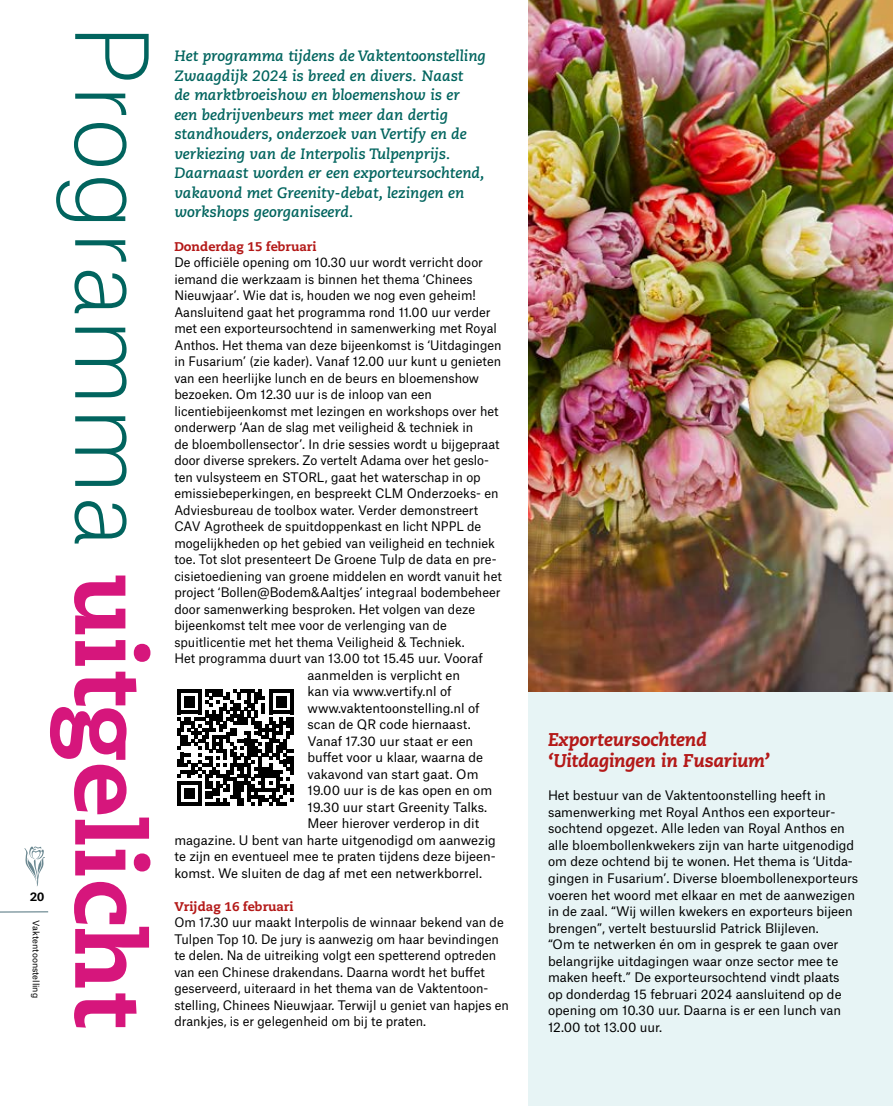
<style>
.page{position:relative;width:893px;height:1106px;background:#fff}
.page>*{position:absolute;margin:0;border:0;box-sizing:border-box;transform-origin:0 0}
.t1{font:800 96px "Caecilia LT Std";color:#d6167c}
.t2{font:italic 800 18.45px/21.6px "Caecilia LT Std";letter-spacing:-.01em;color:#b41918}
.t3{font:italic 700 15px/19.5px "Caecilia LT Std";color:#01645e}
.t4{font:12.6px/16.5px "Atlas Grotesk";color:#000}
.t5{font:800 12.6px "Caecilia LT Std";color:#b41918}
.t6{font:800 12px "Caecilia LT Std";color:#000}
.t7{font:8.7px "Atlas Grotesk";color:#000}
.s1{font-family:"Atlas Grotesk";font-weight:100;color:#01645e}
</style>
<div class="page">
<hr style="left:0;top:911px;width:48px;height:1px;background:#6b8891">
<svg style="left:24px;top:846px;width:21px;height:40px"></svg>
<div style="left:528px;top:691px;width:365px;height:415px;background:#e7f4f5"></div>
<img style="left:528px;top:0;width:365px;height:691px">
<svg style="left:177px;top:689px;width:116px;height:116px"></svg>
<h1 class="t1" style="left:168px;top:22px;width:1006px;rotate:90deg"><span class="s1">Programma</span> uitgelicht</h1>
<p class="t6" style="left:30px;top:889px;width:16px">20</p>
<p class="t7" style="left:43px;top:920px;width:79px;rotate:90deg">Vaktentoonstelling</p>
<p class="t3" style="left:174px;top:47px;width:313px">Het programma tijdens de Vaktentoonstelling Zwaagdijk 2024 is breed en divers. Naast<br>de marktbroeishow en bloemenshow is er een bedrijvenbeurs met meer dan dertig standhouders, onderzoek van Vertify en de verkiezing van de Interpolis Tulpenprijs.<br>Daarnaast worden er een exporteursochtend, vakavond met Greenity-debat, lezingen en workshops georganiseerd.</p>
<p class="t5" style="left:174px;top:238px;width:144px">Donderdag 15 februari</p>
<p class="t4" style="left:174px;top:253px;width:310px">De officiële opening om 10.30 uur wordt verricht door</p>
<p class="t4" style="left:174px;top:269px;width:300px">iemand die werkzaam is binnen het thema ‘Chinees</p>
<p class="t4" style="left:174px;top:286px;width:303px">Nieuwjaar’. Wie dat is, houden we nog even geheim!</p>
<p class="t4" style="left:174px;top:302px;width:318px">Aansluitend gaat het programma rond 11.00 uur verder</p>
<p class="t4" style="left:174px;top:319px;width:324px">met een exporteursochtend in samenwerking met Royal</p>
<p class="t4" style="left:174px;top:335px;width:329px">Anthos. Het thema van deze bijeenkomst is ‘Uitdagingen</p>
<p class="t4" style="left:174px;top:352px;width:328px">in Fusarium’ (zie kader). Vanaf 12.00 uur kunt u genieten</p>
<p class="t4" style="left:174px;top:368px;width:306px">van een heerlijke lunch en de beurs en bloemenshow</p>
<p class="t4" style="left:174px;top:385px;width:259px">bezoeken. Om 12.30 uur is de inloop van een</p>
<p class="t4" style="left:174px;top:401px;width:326px">licentiebijeenkomst met lezingen en workshops over het</p>
<p class="t4" style="left:174px;top:418px;width:300px">onderwerp ‘Aan de slag met veiligheid &amp; techniek in</p>
<p class="t4" style="left:174px;top:434px;width:327px">de bloembollensector’. In drie sessies wordt u bijgepraat</p>
<p class="t4" style="left:174px;top:451px;width:316px">door diverse sprekers. Zo vertelt Adama over het geslo-</p>
<p class="t4" style="left:174px;top:467px;width:308px">ten vulsysteem en STORL, gaat het waterschap in op</p>
<p class="t4" style="left:174px;top:484px;width:326px">emissiebeperkingen, en bespreekt CLM Onderzoeks- en</p>
<p class="t4" style="left:174px;top:500px;width:305px">Adviesbureau de toolbox water. Verder demonstreert</p>
<p class="t4" style="left:174px;top:517px;width:309px">CAV Agrotheek de spuitdoppenkast en licht NPPL de</p>
<p class="t4" style="left:174px;top:533px;width:322px">mogelijkheden op het gebied van veiligheid en techniek</p>
<p class="t4" style="left:174px;top:550px;width:324px">toe. Tot slot presenteert De Groene Tulp de data en pre-</p>
<p class="t4" style="left:174px;top:566px;width:329px">cisietoediening van groene middelen en wordt vanuit het</p>
<p class="t4" style="left:174px;top:583px;width:328px">project ‘Bollen@Bodem&amp;Aaltjes’ integraal bodembeheer</p>
<p class="t4" style="left:174px;top:599px;width:302px">door samenwerking besproken. Het volgen van deze</p>
<p class="t4" style="left:174px;top:616px;width:274px">bijeenkomst telt mee voor de verlenging van de</p>
<p class="t4" style="left:174px;top:632px;width:292px">spuitlicentie met het thema Veiligheid &amp; Techniek.</p>
<p class="t4" style="left:174px;top:649px;width:310px">Het programma duurt van 13.00 tot 15.45 uur. Vooraf</p>
<p class="t4" style="left:308px;top:665px;width:154px">aanmelden is verplicht en</p>
<p class="t4" style="left:308px;top:682px;width:146px">kan via www.vertify.nl of</p>
<p class="t4" style="left:308px;top:698px;width:174px">www.vaktentoonstelling.nl of</p>
<p class="t4" style="left:308px;top:715px;width:165px">scan de QR code hiernaast.</p>
<p class="t4" style="left:308px;top:731px;width:167px">Vanaf 17.30 uur staat er een</p>
<p class="t4" style="left:308px;top:748px;width:177px">buffet voor u klaar, waarna de</p>
<p class="t4" style="left:308px;top:764px;width:172px">vakavond van start gaat. Om</p>
<p class="t4" style="left:308px;top:781px;width:186px">19.00 uur is de kas open en om</p>
<p class="t4" style="left:308px;top:797px;width:181px">19.30 uur start Greenity Talks.</p>
<p class="t4" style="left:308px;top:814px;width:173px">Meer hierover verderop in dit</p>
<p class="t4" style="left:174px;top:830px;width:323px">magazine. U bent van harte uitgenodigd om aanwezig</p>
<p class="t4" style="left:174px;top:847px;width:323px">te zijn en eventueel mee te praten tijdens deze bijeen-</p>
<p class="t4" style="left:174px;top:863px;width:309px">komst. We sluiten de dag af met een netwerkborrel.</p>
<p class="t5" style="left:174px;top:898px;width:121px">Vrijdag 16 februari</p>
<p class="t4" style="left:174px;top:913px;width:336px">Om 17.30 uur maakt Interpolis de winnaar bekend van de Tulpen Top 10. De jury is aanwezig om haar bevindingen te delen. Na de uitreiking volgt een spetterend optreden van een Chinese drakendans. Daarna wordt het buffet geserveerd, uiteraard in het thema van de Vaktentoon&shy;stelling, Chinees Nieuwjaar. Terwijl u geniet van hapjes en drankjes, is er gelegenheid om bij te praten.</p>
<h2 class="t2" style="left:548px;top:729px;width:224px">Exporteursochtend ‘Uitdagingen in Fusarium’</h2>
<p class="t4" style="left:548px;top:786px;width:312px">Het bestuur van de Vaktentoonstelling heeft in samenwerking met Royal Anthos een exporteur&shy;sochtend opgezet. Alle leden van Royal Anthos en alle bloembollenkwekers zijn van harte uitgenodigd om deze ochtend bij te wonen. Het thema is ‘Uitda&shy;gingen in Fusarium’. Diverse bloembollenexporteurs voeren het woord met elkaar en met de aanwezigen in de zaal. “Wij willen kwekers en exporteurs bijeen brengen”, vertelt bestuurslid Patrick Blijleven.<br>“Om te netwerken én om in gesprek te gaan over belangrijke uitdagingen waar onze sector mee te maken heeft.” De exporteursochtend vindt plaats<br>op donderdag 15 februari 2024 aansluitend op de opening om 10.30 uur. Daarna is er een lunch van 12.00 tot 13.00 uur.</p>
</div>
